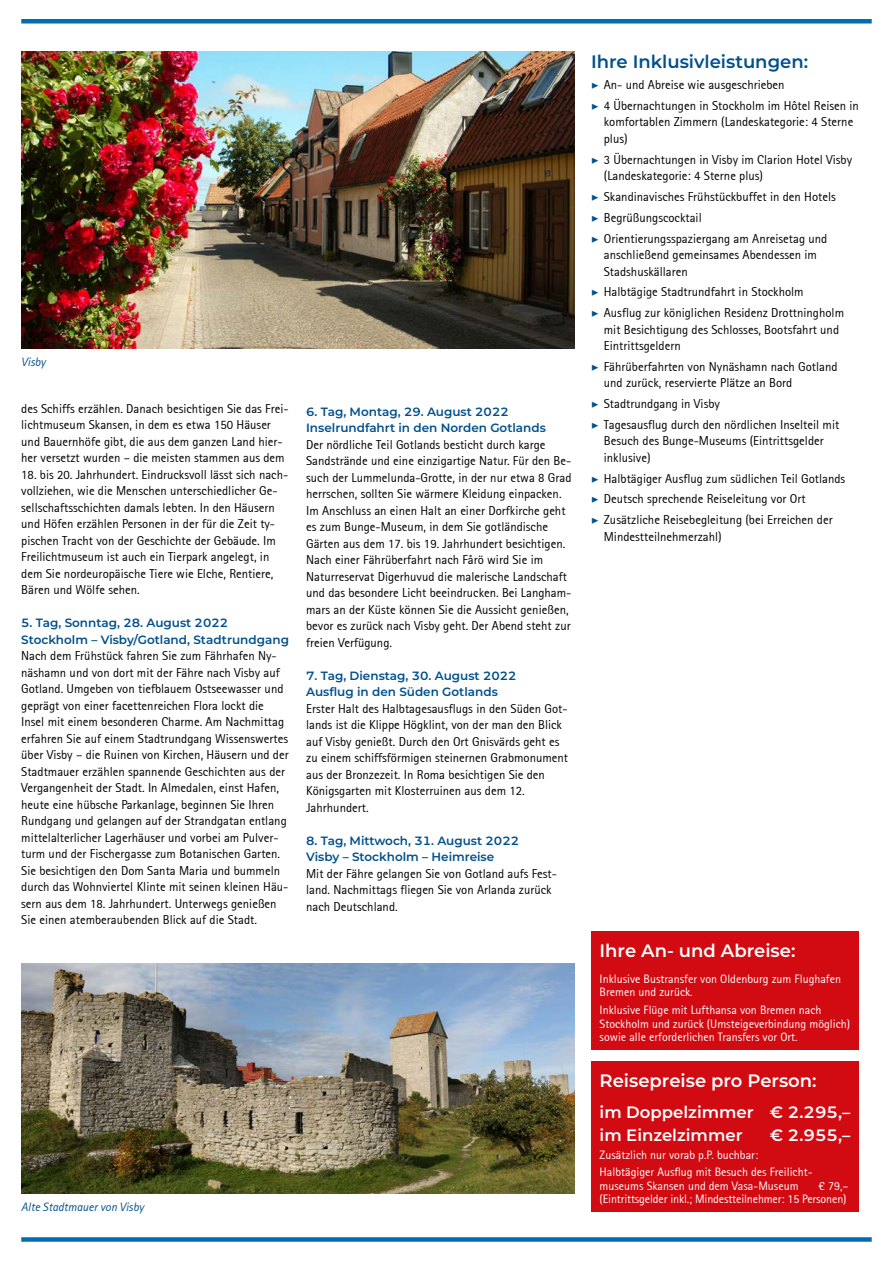
<style>
.page{position:relative;width:893px;height:1263px;background:#fff}
.page>*{position:absolute;margin:0;border:0;box-sizing:border-box;transform-origin:0 0}
.t1{font:600 18px "Montserrat";color:#fff}
.t2{font:600 18px "Montserrat";color:#00508c}
.t3{font:600 16.5px/22.5px "Montserrat";color:#fff}
.t4{font:12.75px/16.5px "Rotis Sans Serif";color:#000}
.t5{font:12px/13.5px "Rotis Sans Serif";color:#fff}
.t6{font:600 12px/16.5px "Montserrat";color:#00508c}
.t7{font:italic 12px "Rotis Sans Serif";color:#00508c}
.s1{font-family:"Minion Pro";font-weight:700;font-style:italic;color:#00508c}
</style>
<div class="page">
<div style="left:21px;top:19px;width:851px;height:5px;background:#006db1"></div>
<div style="left:21px;top:1237px;width:851px;height:5px;background:#006db1"></div>
<img style="left:21px;top:51px;width:553px;height:298px">
<div style="left:591px;top:1061px;width:268px;height:151px;background:#d20a11"></div>
<div style="left:591px;top:931px;width:268px;height:118px;background:#d20a11"></div>
<img style="left:21px;top:964px;width:553px;height:230px">
<p class="t7" style="left:21px;top:354px;width:26px">Visby</p>
<p class="t4" style="left:21px;top:400px;width:269px">des Schiffs erzählen. Danach besichtigen Sie das Frei&shy;lichtmuseum Skansen, in dem es etwa 150 Häuser und Bauernhöfe gibt, die aus dem ganzen Land hier&shy;her versetzt wurden – die meisten stammen aus dem</p>
<p class="t4" style="left:21px;top:466px;width:268px">18. bis 20. Jahrhundert. Eindrucksvoll lässt sich nach&shy;vollziehen, wie die Menschen unterschiedlicher Ge&shy;sellschaftsschichten damals lebten. In den Häusern und Höfen erzählen Personen in der für die Zeit ty&shy;pischen Tracht von der Geschichte der Gebäude. Im Freilichtmuseum ist auch ein Tierpark angelegt, in dem Sie nordeuropäische Tiere wie Elche, Rentiere, Bären und Wölfe sehen.</p>
<p class="t6" style="left:21px;top:614px;width:269px">5. Tag, Sonntag, 28. August 2022<br>Stockholm – Visby/Gotland, Stadtrundgang</p>
<p class="t4" style="left:21px;top:648px;width:269px">Nach dem Frühstück fahren Sie zum Fährhafen Ny&shy;näshamn und von dort mit der Fähre nach Visby auf Gotland. Umgeben von tiefblauem Ostseewasser und geprägt von einer facettenreichen Flora lockt die Insel mit einem besonderen Charme. Am Nachmittag erfahren Sie auf einem Stadtrundgang Wissenswertes über Visby – die Ruinen von Kirchen, Häusern und der Stadtmauer erzählen spannende Geschichten aus der Vergangenheit der Stadt. In Almedalen, einst Hafen, heute eine hübsche Parkanlage, beginnen Sie Ihren Rundgang und gelangen auf der Strandgatan entlang mittelalterlicher Lagerhäuser und vorbei am Pulver&shy;turm und der Fischergasse zum Botanischen Garten.<br>Sie besichtigen den Dom Santa Maria und bummeln durch das Wohnviertel Klinte mit seinen kleinen Häu&shy;sern aus dem 18. Jahrhundert. Unterwegs genießen Sie einen atemberaubenden Blick auf die Stadt.</p>
<p class="t6" style="left:306px;top:403px;width:241px">6. Tag, Montag, 29. August 2022<br>Inselrundfahrt in den Norden Gotlands</p>
<p class="t4" style="left:306px;top:436px;width:267px">Der nördliche Teil Gotlands besticht durch karge Sandstrände und eine einzigartige Natur. Für den Be&shy;such der Lummelunda-Grotte, in der nur etwa 8 Grad herrschen, sollten Sie wärmere Kleidung einpacken.<br>Im Anschluss an einen Halt an einer Dorfkirche geht es zum Bunge-Museum, in dem Sie gotländische Gärten aus dem 17. bis 19. Jahrhundert besichtigen.<br>Nach einer Fährüberfahrt nach Fårö wird Sie im Naturreservat Digerhuvud die malerische Landschaft und das besondere Licht beeindrucken. Bei Langham&shy;mars an der Küste können Sie die Aussicht genießen, bevor es zurück nach Visby geht. Der Abend steht zur freien Verfügung.</p>
<p class="t6" style="left:306px;top:667px;width:212px">7. Tag, Dienstag, 30. August 2022<br>Ausflug in den Süden Gotlands</p>
<p class="t4" style="left:306px;top:700px;width:264px">Erster Halt des Halbtagesausflugs in den Süden Got&shy;lands ist die Klippe Högklint, von der man den Blick auf Visby genießt. Durch den Ort Gnisvärds geht es zu einem schiffsförmigen steinernen Grabmonument aus der Bronzezeit. In Roma besichtigen Sie den Königsgarten mit Klosterruinen aus dem 12.<br>Jahrhundert.</p>
<p class="t6" style="left:306px;top:832px;width:214px">8. Tag, Mittwoch, 31. August 2022<br>Visby – Stockholm – Heimreise</p>
<p class="t4" style="left:306px;top:865px;width:252px">Mit der Fähre gelangen Sie von Gotland aufs Fest&shy;land. Nachmittags fliegen Sie von Arlanda zurück nach Deutschland.</p>
<p class="t7" style="left:21px;top:1200px;width:124px">Alte Stadtmauer von Visby</p>
<h1 class="t2" style="left:591px;top:49px;width:219px">Ihre Inklusivleistungen:</h1>
<p class="t4" style="left:591px;top:74px;width:269px;line-height:20.7px"><span class="s1">▶</span> An- und Abreise wie ausgeschrieben<br><span class="s1">▶</span> 4 Übernachtungen in Stockholm im Hôtel Reisen in</p>
<p class="t4" style="left:604px;top:114px;width:251px">komfortablen Zimmern (Landeskategorie: 4 Sterne plus)</p>
<p class="t4" style="left:604px;top:151px;width:250px;text-indent:-13px"><span class="s1">▶</span> 3 Übernachtungen in Visby im Clarion Hotel Visby (Landeskategorie: 4 Sterne plus)</p>
<p class="t4" style="left:591px;top:186px;width:246px;line-height:20.7px"><span class="s1">▶</span> Skandinavisches Frühstückbuffet in den Hotels <span class="s1">▶</span> Begrüßungscocktail<br><span class="s1">▶</span> Orientierungsspaziergang am Anreisetag und</p>
<p class="t4" style="left:604px;top:246px;width:215px">anschließend gemeinsames Abendessen im<br>Stadshuskällaren</p>
<p class="t4" style="left:591px;top:281px;width:255px;line-height:20.7px"><span class="s1">▶</span> Halbtägige Stadtrundfahrt in Stockholm<br><span class="s1">▶</span> Ausflug zur königlichen Residenz Drottningholm</p>
<p class="t4" style="left:604px;top:321px;width:237px">mit Besichtigung des Schlosses, Bootsfahrt und<br>Eintrittsgeldern</p>
<p class="t4" style="left:604px;top:358px;width:235px;text-indent:-13px"><span class="s1">▶</span> Fährüberfahrten von Nynäshamn nach Gotland und zurück, reservierte Plätze an Bord</p>
<p class="t4" style="left:591px;top:393px;width:250px;line-height:20.7px"><span class="s1">▶</span> Stadtrundgang in Visby<br><span class="s1">▶</span> Tagesausflug durch den nördlichen Inselteil mit</p>
<p class="t4" style="left:604px;top:433px;width:221px">Besuch des Bunge-Museums (Eintrittsgelder inklusive)</p>
<p class="t4" style="left:591px;top:468px;width:256px;line-height:20.7px"><span class="s1">▶</span> Halbtägiger Ausflug zum südlichen Teil Gotlands <span class="s1">▶</span> Deutsch sprechende Reiseleitung vor Ort<br><span class="s1">▶</span> Zusätzliche Reisebegleitung (bei Erreichen der</p>
<p class="t4" style="left:604px;top:528px;width:120px">Mindestteilnehmerzahl)</p>
<h1 class="t1" style="left:600px;top:937px;width:197px">Ihre An- und Abreise:</h1>
<p class="t5" style="left:600px;top:972px;width:243px">Inklusive Bustransfer von Oldenburg zum Flughafen<br>Bremen und zurück.</p>
<p class="t5" style="left:600px;top:1003px;width:252px">Inklusive Flüge mit Lufthansa von Bremen nach<br>Stockholm und zurück (Umsteigeverbindung möglich) sowie alle erforderlichen Transfers vor Ort.</p>
<h1 class="t1" style="left:600px;top:1068px;width:219px">Reisepreise pro Person:</h1>
<p class="t3" style="left:600px;top:1100px;width:252px">im Doppelzimmer € 2.295,– im Einzelzimmer</p>
<p class="t3" style="left:770px;top:1123px;width:82px">€ 2.955,–</p>
<p class="t5" style="left:600px;top:1146px;width:215px;line-height:17.7px">Zusätzlich nur vorab p.P. buchbar:<br>Halbtägiger Ausflug mit Besuch des Freilicht-</p>
<p class="t5" style="left:600px;top:1179px;width:201px">museums Skansen und dem Vasa-Museum</p>
<p class="t5" style="left:600px;top:1179px;width:250px;text-align:right">€ 79,–<br>(Eintrittsgelder inkl.; Mindestteilnehmer: 15 Personen)</p>
</div>
